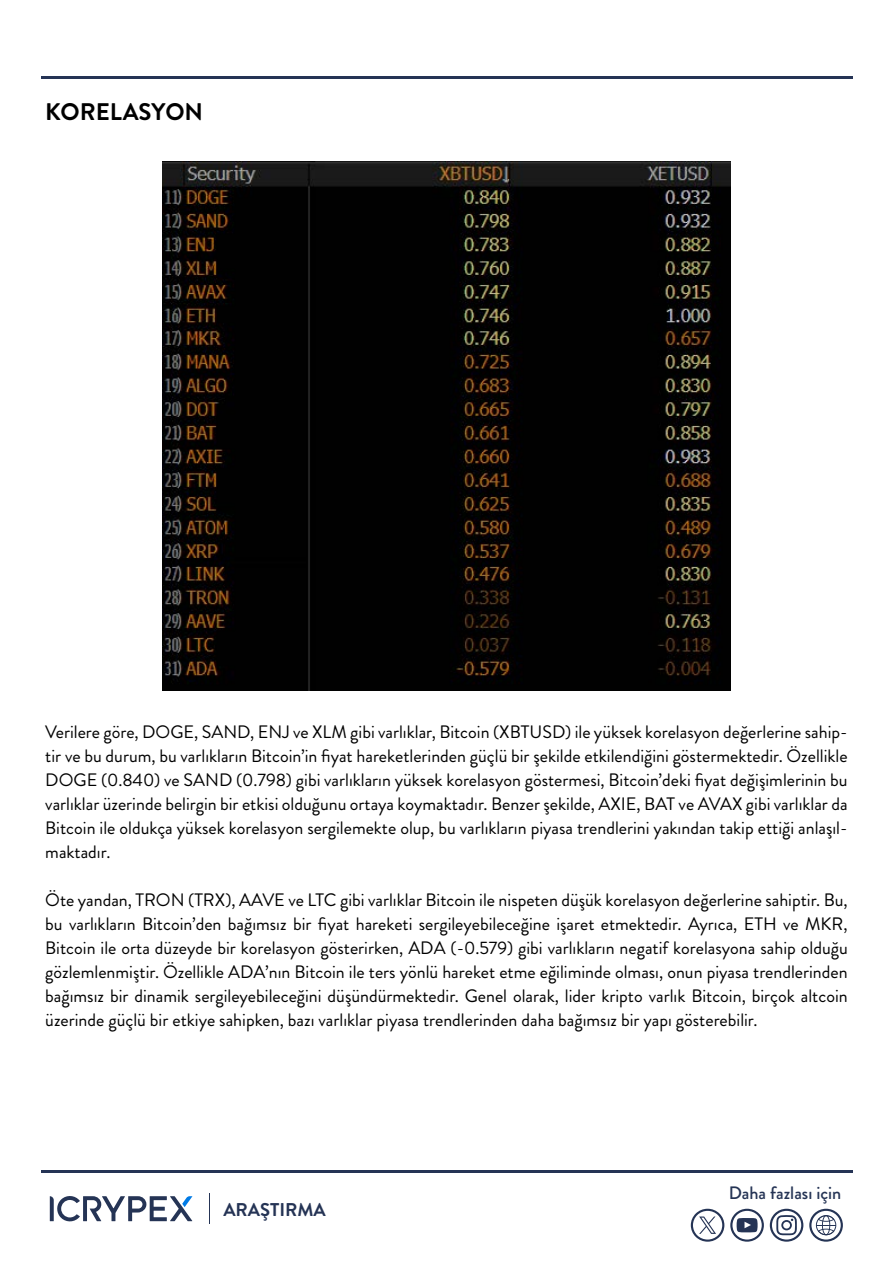
<style>
.page{position:relative;width:893px;height:1263px;background:#fff}
.page>*{position:absolute;margin:0;border:0;box-sizing:border-box;transform-origin:0 0}
.t1{font:700 24px "Brandon Grotesque";color:#000}
.t2{font:700 18.45px "Brandon Grotesque";color:#253455}
.t3{font:18px/24px "Brandon Grotesque";color:#000;text-align:justify}
.t4{font:500 18px "Brandon Grotesque";color:#253455}
</style>
<div class="page">
<hr style="left:41px;top:1170px;width:811px;height:2px;background:#253455">
<hr style="left:41px;top:76px;width:811px;height:2px;background:#253455">
<img style="left:162px;top:162px;width:569px;height:529px">
<svg style="left:50px;top:1196px;width:142px;height:26px"></svg>
<hr style="left:209px;top:1193px;width:1px;height:31px;background:#253455">
<svg style="left:809px;top:1209px;width:34px;height:33px"></svg>
<svg style="left:770px;top:1209px;width:33px;height:33px"></svg>
<svg style="left:730px;top:1209px;width:34px;height:33px"></svg>
<svg style="left:691px;top:1209px;width:33px;height:33px"></svg>
<h1 class="t1" style="left:45px;top:95px;width:159px">KORELASYON</h1>
<p class="t3" style="left:45px;top:720px;width:804px">Verilere göre, DOGE, SAND, ENJ ve XLM gibi varlıklar, Bitcoin (XBTUSD) ile yüksek korelasyon değerlerine sahip&shy;tir ve bu durum, bu varlıkların Bitcoin’in fiyat hareketlerinden güçlü bir şekilde etkilendiğini göstermektedir. Özellikle DOGE (0.840) ve SAND (0.798) gibi varlıkların yüksek korelasyon göstermesi, Bitcoin’deki fiyat değişimlerinin bu varlıklar üzerinde belirgin bir etkisi olduğunu ortaya koymaktadır. Benzer şekilde, AXIE, BAT ve AVAX gibi varlıklar da Bitcoin ile oldukça yüksek korelasyon sergilemekte olup, bu varlıkların piyasa trendlerini yakından takip ettiği anlaşıl&shy;maktadır.</p>
<p class="t3" style="left:45px;top:888px;width:804px">Öte yandan, TRON (TRX), AAVE ve LTC gibi varlıklar Bitcoin ile nispeten düşük korelasyon değerlerine sahiptir. Bu, bu varlıkların Bitcoin’den bağımsız bir fiyat hareketi sergileyebileceğine işaret etmektedir. Ayrıca, ETH ve MKR, Bitcoin ile orta düzeyde bir korelasyon gösterirken, ADA (-0.579) gibi varlıkların negatif korelasyona sahip olduğu gözlemlenmiştir. Özellikle ADA’nın Bitcoin ile ters yönlü hareket etme eğiliminde olması, onun piyasa trendlerinden bağımsız bir dinamik sergileyebileceğini düşündürmektedir. Genel olarak, lider kripto varlık Bitcoin, birçok altcoin üzerinde güçlü bir etkiye sahipken, bazı varlıklar piyasa trendlerinden daha bağımsız bir yapı gösterebilir.</p>
<p class="t2" style="left:223px;top:1197px;width:104px">ARAŞTIRMA</p>
<p class="t4" style="left:729px;top:1181px;width:114px">Daha fazlası için</p>
</div>
